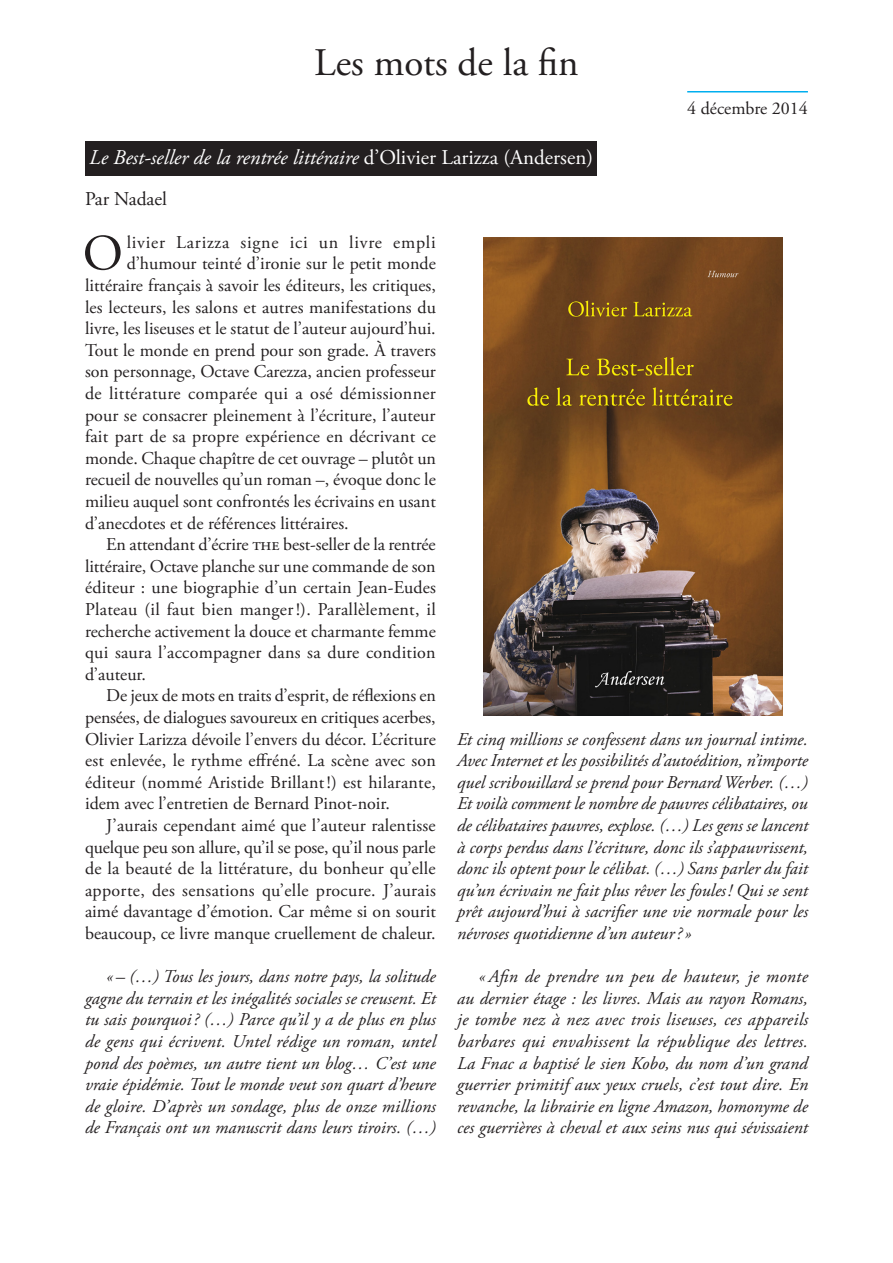
<style>
.page{position:relative;width:893px;height:1263px;background:#fff}
.page>*{position:absolute;margin:0;border:0;box-sizing:border-box;transform-origin:0 0}
.p-lettrine{font:50.55px "Adobe Garamond Pro";color:#231f20}
.t1{font:39px "Adobe Garamond Pro";color:#231f20}
.t2{font:italic 21px "Adobe Garamond Pro";color:#fff}
.t3{font:19.5px "Adobe Garamond Pro";color:#231f20}
.p-alinea{font:italic 18px/21.6px "Adobe Garamond Pro";color:#231f20;text-align:justify}
.p-alinea-2{font:18px/21.6px "Adobe Garamond Pro";color:#231f20;text-align:justify}
.p-lettrine-2{font:18px "Adobe Garamond Pro";color:#231f20}
.p-lettrine-3{font:18px "Adobe Garamond Pro";letter-spacing:.02em;color:#231f20}
.p-lettrine-4{font:18px "Adobe Garamond Pro";letter-spacing:.04em;color:#231f20}
.s1{font-style:normal}
</style>
<div class="page">
<div style="left:85px;top:141px;width:511px;height:34px;background:#231f20"></div>
<hr style="left:687px;top:91px;width:121px;height:1px;background:#00aeef">
<img style="left:483px;top:237px;width:299px;height:479px">
<p class="t1" style="left:314px;top:39px;width:266px">Les mots de la fin</p>
<p class="p-alinea-2" style="left:687px;top:98px;width:122px">4 décembre 2014</p>
<p class="t2" style="left:89px;top:145px;width:505px">Le Best-seller de la rentrée littéraire <span class="s1">d’Olivier Larizza (Andersen)</span></p>
<p class="t3" style="left:85px;top:187px;width:84px">Par Nadael</p>
<p class="p-lettrine" style="left:83px;top:223px;width:42px">O</p>
<p class="p-lettrine-4" style="left:127px;top:231px;width:310px">livier Larizza signe ici un livre empli</p>
<p class="p-lettrine-2" style="left:127px;top:253px;width:311px">d’humour teinté d’ironie sur le petit monde</p>
<p class="p-lettrine-2" style="left:85px;top:274px;width:352px">littéraire français à savoir les éditeurs, les critiques,</p>
<p class="p-lettrine-2" style="left:85px;top:296px;width:352px">les lecteurs, les salons et autres manifestations du</p>
<p class="p-lettrine-2" style="left:85px;top:318px;width:352px">livre, les liseuses et le statut de l’auteur aujourd’hui.</p>
<p class="p-lettrine-2" style="left:85px;top:339px;width:352px">Tout le monde en prend pour son grade. À travers</p>
<p class="p-lettrine-2" style="left:85px;top:361px;width:352px">son personnage, Octave Carezza, ancien professeur</p>
<p class="p-lettrine-3" style="left:85px;top:382px;width:352px">de littérature comparée qui a osé démissionner</p>
<p class="p-lettrine-2" style="left:85px;top:404px;width:352px">pour se consacrer pleinement à l’écriture, l’auteur</p>
<p class="p-lettrine-2" style="left:85px;top:426px;width:353px">fait part de sa propre expérience en décrivant ce</p>
<p class="p-lettrine-2" style="left:85px;top:447px;width:353px">monde. Chaque chapître de cet ouvrage – plutôt un</p>
<p class="p-lettrine-2" style="left:85px;top:469px;width:352px">recueil de nouvelles qu’un roman –, évoque donc le</p>
<p class="p-lettrine-2" style="left:85px;top:490px;width:352px">milieu auquel sont confrontés les écrivains en usant</p>
<p class="p-lettrine-2" style="left:85px;top:512px;width:265px">d’anecdotes et de références littéraires.</p>
<p class="p-alinea-2" style="left:85px;top:534px;width:352px;text-indent:21px">En attendant d’écrire the best-seller de la rentrée littéraire, Octave planche sur une commande de son éditeur : une biographie d’un certain Jean-Eudes Plateau (il faut bien manger!). Parallèlement, il recherche activement la douce et charmante femme qui saura l’accompagner dans sa dure condition d’auteur.</p>
<p class="p-alinea-2" style="left:85px;top:685px;width:352px;text-indent:21px">De jeux de mots en traits d’esprit, de réflexions en pensées, de dialogues savoureux en critiques acerbes, Olivier Larizza dévoile l’envers du décor. L’écriture est enlevée, le rythme effréné. La scène avec son éditeur (nommé Aristide Brillant!) est hilarante, idem avec l’entretien de Bernard Pinot-noir.</p>
<p class="p-alinea-2" style="left:85px;top:815px;width:352px;text-indent:21px">J’aurais cependant aimé que l’auteur ralentisse quelque peu son allure, qu’il se pose, qu’il nous parle de la beauté de la littérature, du bonheur qu’elle apporte, des sensations qu’elle procure. J’aurais aimé davantage d’émotion. Car même si on sourit beaucoup, ce livre manque cruellement de chaleur.</p>
<p class="p-alinea" style="left:85px;top:966px;width:352px;text-indent:21px">« – (…) Tous les jours, dans notre pays, la solitude gagne du terrain et les inégalités sociales se creusent. Et tu sais pourquoi? (…) Parce qu’il y a de plus en plus de gens qui écrivent. Untel rédige un roman, untel pond des poèmes, un autre tient un blog… C’est une vraie épidémie. Tout le monde veut son quart d’heure de gloire. D’après un sondage, plus de onze millions de Français ont un manuscrit dans leurs tiroirs. (…)</p>
<p class="p-alinea" style="left:457px;top:729px;width:353px">Et cinq millions se confessent dans un journal intime.<br>Avec Internet et les possibilités d’autoédition, n’importe quel scribouillard se prend pour Bernard Werber. (…)<br>Et voilà comment le nombre de pauvres célibataires, ou de célibataires pauvres, explose. (…) Les gens se lancent à corps perdus dans l’écriture, donc ils s’appauvrissent, donc ils optent pour le célibat. (…) Sans parler du fait qu’un écrivain ne fait plus rêver les foules! Qui se sent prêt aujourd’hui à sacrifier une vie normale pour les névroses quotidienne d’un auteur? »</p>
<p class="p-alinea" style="left:457px;top:966px;width:353px;text-indent:21px">« Afin de prendre un peu de hauteur, je monte au dernier étage : les livres. Mais au rayon Romans, je tombe nez à nez avec trois liseuses, ces appareils barbares qui envahissent la république des lettres.<br>La Fnac a baptisé le sien Kobo, du nom d’un grand guerrier primitif aux yeux cruels, c’est tout dire. En revanche, la librairie en ligne Amazon, homonyme de ces guerrières à cheval et aux seins nus qui sévissaient</p>
</div>
